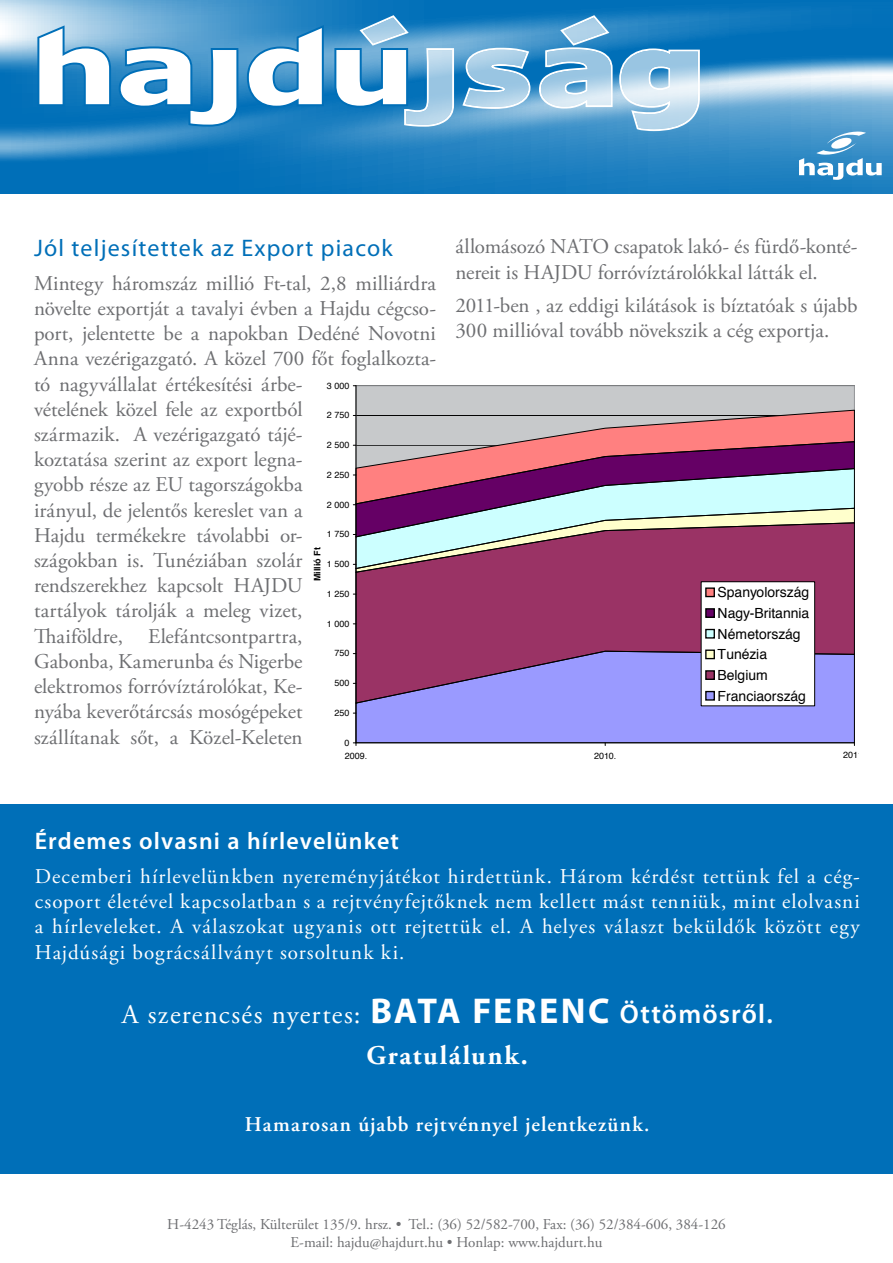
<style>
.page{position:relative;width:893px;height:1263px;background:#fff}
.page>*{position:absolute;margin:0;border:0;box-sizing:border-box;transform-origin:0 0}
.Tart_body{font:27px "Adobe Garamond Pro";letter-spacing:.04em;color:#fff}
.Tart_body-2{font:700 27px "Adobe Garamond Pro";letter-spacing:.06em;color:#fff}
.Tart_cím{font:24px "Myriad Pro";letter-spacing:.05em;color:#006fb8}
.Tart_cím-2{font:600 24px "Myriad Pro";letter-spacing:.05em;color:#fff}
.Tart_body-3{font:21px/25.2px "Adobe Garamond Pro";color:#6d6e71}
.Tart_body-4{font:21px/25.2px "Adobe Garamond Pro";letter-spacing:.05em;color:#fff;text-align:justify}
.Tart_body-5{font:600 21px "Adobe Garamond Pro";letter-spacing:.05em;color:#fff}
.t1{font:15px/18px "Adobe Garamond Pro";color:#6d6e71;text-align:center}
.t2{font:13.95px/20.7px "Helvetica";color:#000}
.t3{font:9px "Helvetica";color:#000}
.t4{font:700 9px "Helvetica";color:#000}
.s1{font-family:"Myriad Pro";font-weight:700;font-size:36px}
.s2{font-family:"Myriad Pro";font-weight:600}
</style>
<div class="page">
<svg style="left:0;top:0;width:893px;height:193px;background:#308ac5"></svg>
<svg style="left:799px;top:131px;width:83px;height:49px"></svg>
<svg style="left:462px;top:48px;width:68px;height:61px;background:#97c4e1"></svg>
<svg style="left:619px;top:48px;width:81px;height:83px;background:#abcfe7"></svg>
<svg style="left:539px;top:15px;width:74px;height:94px;background:#89bcde"></svg>
<svg style="left:37px;top:15px;width:417px;height:112px"></svg>
<div style="left:356px;top:386px;width:498px;height:357px;background:#c7c9cb"></div>
<div style="left:357px;top:704px;width:498px;height:39px;background:#9a9aff"></div>
<svg style="left:357px;top:573px;width:498px;height:131px;background:#984d8c"></svg>
<svg style="left:357px;top:410px;width:498px;height:94px"></svg>
<hr style="left:356px;top:386px;width:1px;height:357px;background:#000">
<svg style="left:353px;top:504px;width:502px;height:69px;background:#a87e97"></svg>
<hr style="left:356px;top:743px;width:498px;height:1px;background:#000">
<div style="left:701px;top:582px;width:114px;height:124px;background:#fff"></div>
<div style="left:706px;top:588px;width:8px;height:8px;background:#ff8080"></div>
<div style="left:705px;top:587px;width:10px;height:10px;border:1px solid #000"></div>
<div style="left:706px;top:609px;width:8px;height:8px;background:#650065"></div>
<div style="left:705px;top:608px;width:10px;height:10px;border:1px solid #000"></div>
<div style="left:706px;top:629px;width:8px;height:9px;background:#cff"></div>
<div style="left:705px;top:629px;width:10px;height:10px;border:1px solid #000"></div>
<div style="left:706px;top:650px;width:8px;height:9px;background:#ffc"></div>
<div style="left:705px;top:649px;width:10px;height:10px;border:1px solid #000"></div>
<div style="left:706px;top:671px;width:8px;height:8px;background:#9a3365"></div>
<div style="left:705px;top:670px;width:10px;height:10px;border:1px solid #000"></div>
<div style="left:706px;top:691px;width:8px;height:9px;background:#9a9aff"></div>
<div style="left:705px;top:691px;width:10px;height:10px;border:1px solid #000"></div>
<div style="left:0;top:804px;width:893px;height:370px;background:#006fb8"></div>
<p class="Tart_cím" style="left:34px;top:233px;width:360px">Jól teljesítettek az Export piacok</p>
<p class="Tart_body-3" style="left:34px;top:271px;width:404px">Mintegy háromszáz millió Ft-tal, 2,8 milliárdra növelte exportját a tavalyi évben a Hajdu cégcso&shy;port, jelentette be a napokban Dedéné Novotni Anna vezérigazgató. A közel 700 főt foglalkozta&shy;tó nagyvállalat értékesítési árbe-<br>vételének közel fele az exportból<br>származik. A vezérigazgató tájé-<br>koztatása szerint az export legna-<br>gyobb része az EU tagországokba<br>irányul, de jelentős kereslet van a<br>Hajdu termékekre távolabbi or-<br>szágokban is. Tunéziában szolár<br>rendszerekhez kapcsolt HAJDU<br>tartályok tárolják a meleg vizet,<br>Thaiföldre, Elefántcsontpartra,<br>Gabonba, Kamerunba és Nigerbe<br>elektromos forróvíztárolókat, Ke-<br>nyába keverőtárcsás mosógépeket<br>szállítanak sőt, a Közel-Keleten</p>
<p class="t3" style="left:327px;top:378px;width:24px">3 000</p>
<p class="t3" style="left:327px;top:408px;width:24px">2 750</p>
<p class="t3" style="left:327px;top:438px;width:24px">2 500</p>
<p class="t3" style="left:327px;top:468px;width:24px">2 250</p>
<p class="t3" style="left:327px;top:497px;width:24px">2 000</p>
<p class="t3" style="left:327px;top:527px;width:24px">1 750</p>
<p class="t4" style="left:310px;top:581px;width:35px;rotate:-90deg">Millió Ft</p>
<p class="t3" style="left:327px;top:557px;width:24px">1 500</p>
<p class="t3" style="left:327px;top:587px;width:24px">1 250</p>
<p class="t3" style="left:327px;top:616px;width:24px">1 000</p>
<p class="t3" style="left:334px;top:646px;width:16px">750</p>
<p class="t3" style="left:334px;top:676px;width:16px">500</p>
<p class="t3" style="left:334px;top:706px;width:16px">250</p>
<p class="t3" style="left:344px;top:735px;width:6px">0</p>
<p class="Tart_body-3" style="left:455px;top:235px;width:404px">állomásozó NATO csapatok lakó- és fürdő-konté&shy;nereit is HAJDU forróvíztárolókkal látták el.</p>
<p class="Tart_body-3" style="left:455px;top:294px;width:404px">2011-ben , az eddigi kilátások is bíztatóak s újabb<br>300 millióval tovább növekszik a cég exportja.</p>
<p class="t2" style="left:718px;top:582px;width:93px">Spanyolország<br>Nagy-Britannia<br>Németország<br>Tunézia<br>Belgium<br>Franciaország</p>
<p class="t3" style="left:345px;top:748px;width:24px">2009.</p>
<p class="t3" style="left:594px;top:748px;width:24px">2010.</p>
<p class="t3" style="left:843px;top:748px;width:24px">2011.</p>
<p class="Tart_cím-2" style="left:35px;top:826px;width:366px">Érdemes olvasni a hírlevelünket</p>
<p class="Tart_body-4" style="left:35px;top:864px;width:827px">Decemberi hírlevelünkben nyereményjátékot hirdettünk. Három kérdést tettünk fel a cég&shy;csoport életével kapcsolatban s a rejtvényfejtőknek nem kellett mást tenniük, mint elolvasni a hírleveleket. A válaszokat ugyanis ott rejtettük el. A helyes választ beküldők között egy Hajdúsági bográcsállványt sorsoltunk ki.</p>
<p class="Tart_body" style="left:122px;top:998px;width:652px">A szerencsés nyertes: <span class="s1">BATA FERENC</span> <span class="s2">Öttömösről.</span></p>
<p class="Tart_body-2" style="left:367px;top:1039px;width:163px">Gratulálunk.</p>
<p class="Tart_body-5" style="left:245px;top:1112px;width:406px">Hamarosan újabb rejtvénnyel jelentkezünk.</p>
<p class="t1" style="left:167px;top:1216px;width:560px">H-4243 Téglás, Külterület 135/9. hrsz. • Tel.: (36) 52/582-700, Fax: (36) 52/384-606, 384-126<br>E-mail: hajdu@hajdurt.hu • Honlap: www.hajdurt.hu</p>
</div>
